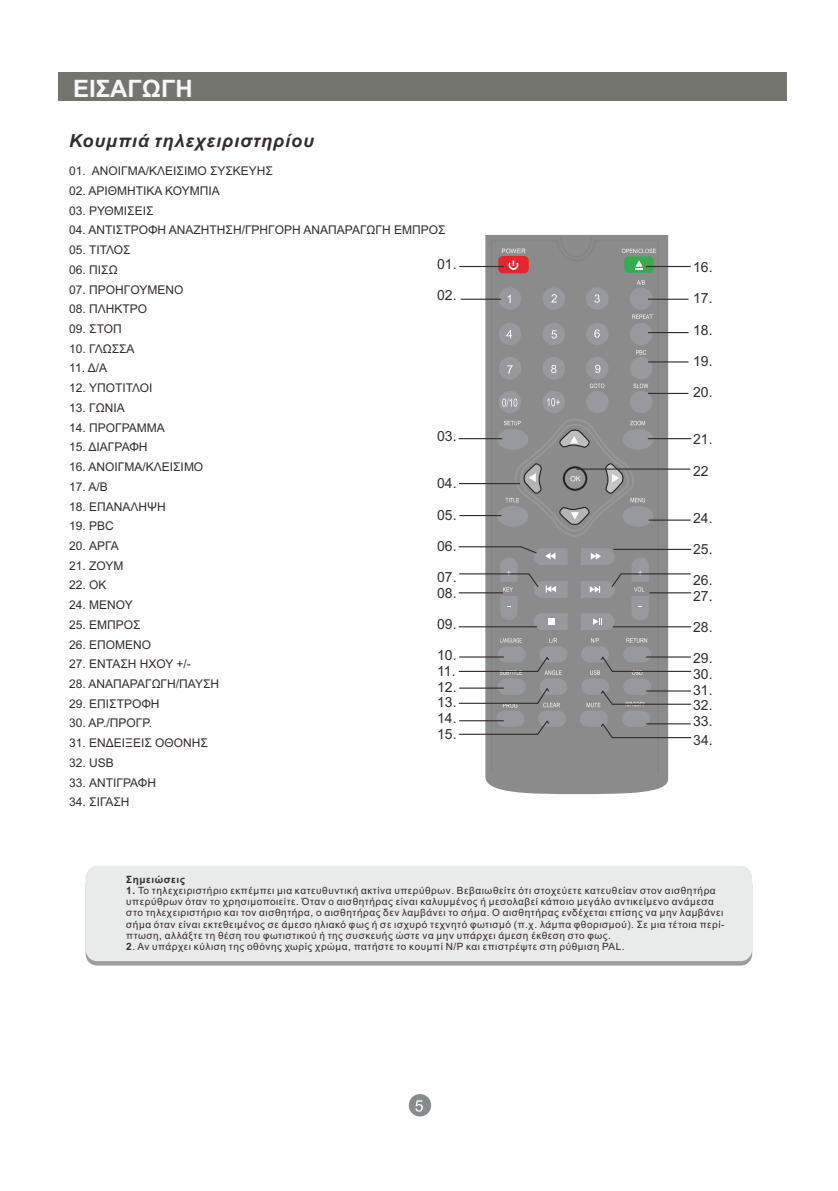
<style>
.page{position:relative;width:838px;height:1191px;background:#fff}
.page>*{position:absolute;margin:0;border:0;box-sizing:border-box;transform-origin:0 0}
.t1{font:700 24px "Arial";color:#f8f7f8}
.t2{font:italic 700 18px "Arial";letter-spacing:.055em;color:#332c2b}
.t3{font:14px/15.6px "Arial";color:#332c2b}
.t4{font:12px "Arial";color:#332c2b}
.t5{font:10px/11.2px "Arial";letter-spacing:.055em;color:#332c2b}
.t6{font:700 10px "Arial";letter-spacing:.055em;color:#332c2b}
.s1{font-weight:700}
</style>
<div class="page">
<svg style="left:485px;top:235px;width:183px;height:558px;background:#8f8f90"></svg>
<div style="left:491px;top:240px;width:168px;height:533px;background:#8b8b8c"></div>
<div style="left:499px;top:256px;width:29px;height:17px;background:#e6252d;border-radius:4px"></div>
<div style="left:499px;top:256px;width:29px;height:17px;border:1px solid #e6252d;border-radius:4px"></div>
<div style="left:624px;top:256px;width:30px;height:17px;background:#38ab4f;border-radius:4px"></div>
<div style="left:630px;top:287px;width:22px;height:23px;background:#98999e;border-radius:50%"></div>
<div style="left:630px;top:322px;width:22px;height:23px;background:#98999e;border-radius:50%"></div>
<div style="left:630px;top:357px;width:22px;height:22px;background:#98999e;border-radius:50%"></div>
<div style="left:499px;top:287px;width:22px;height:23px;background:#98999e;border-radius:50%"></div>
<div style="left:543px;top:287px;width:22px;height:23px;background:#98999e;border-radius:50%"></div>
<div style="left:586px;top:287px;width:23px;height:23px;background:#98999e;border-radius:50%"></div>
<div style="left:499px;top:322px;width:22px;height:23px;background:#98999e;border-radius:50%"></div>
<div style="left:543px;top:322px;width:22px;height:23px;background:#98999e;border-radius:50%"></div>
<div style="left:586px;top:322px;width:23px;height:23px;background:#98999e;border-radius:50%"></div>
<div style="left:499px;top:357px;width:22px;height:22px;background:#98999e;border-radius:50%"></div>
<div style="left:543px;top:357px;width:22px;height:22px;background:#98999e;border-radius:50%"></div>
<div style="left:586px;top:357px;width:23px;height:22px;background:#98999e;border-radius:50%"></div>
<div style="left:499px;top:390px;width:22px;height:23px;background:#98999e;border-radius:50%"></div>
<div style="left:543px;top:390px;width:22px;height:23px;background:#98999e;border-radius:50%"></div>
<div style="left:630px;top:390px;width:22px;height:23px;background:#98999e;border-radius:50%"></div>
<div style="left:498px;top:646px;width:28px;height:16px;background:#98999e;border-radius:8px"></div>
<div style="left:539px;top:646px;width:28px;height:16px;background:#98999e;border-radius:8px"></div>
<div style="left:581px;top:646px;width:28px;height:16px;background:#98999e;border-radius:8px"></div>
<div style="left:623px;top:646px;width:28px;height:16px;background:#98999e;border-radius:8px"></div>
<div style="left:498px;top:678px;width:28px;height:16px;background:#98999e;border-radius:8px"></div>
<div style="left:539px;top:678px;width:28px;height:16px;background:#98999e;border-radius:8px"></div>
<div style="left:581px;top:678px;width:28px;height:16px;background:#98999e;border-radius:8px"></div>
<div style="left:623px;top:678px;width:28px;height:16px;background:#98999e;border-radius:8px"></div>
<svg style="left:557px;top:236px;width:39px;height:25px"></svg>
<svg style="left:508px;top:260px;width:11px;height:10px"></svg>
<div style="left:586px;top:390px;width:23px;height:23px;background:#98999e;border-radius:50%"></div>
<div style="left:496px;top:710px;width:28px;height:16px;background:#98999e;border-radius:8px"></div>
<div style="left:538px;top:710px;width:28px;height:16px;background:#98999e;border-radius:8px"></div>
<div style="left:580px;top:710px;width:28px;height:16px;background:#98999e;border-radius:8px"></div>
<div style="left:622px;top:710px;width:28px;height:16px;background:#98999e;border-radius:8px"></div>
<svg style="left:508px;top:295px;width:3px;height:8px"></svg>
<svg style="left:551px;top:294px;width:6px;height:8px"></svg>
<svg style="left:594px;top:294px;width:6px;height:8px"></svg>
<svg style="left:506px;top:330px;width:6px;height:8px"></svg>
<svg style="left:551px;top:330px;width:6px;height:8px"></svg>
<svg style="left:594px;top:329px;width:6px;height:8px"></svg>
<svg style="left:507px;top:365px;width:6px;height:8px"></svg>
<svg style="left:551px;top:365px;width:5px;height:8px"></svg>
<svg style="left:595px;top:364px;width:5px;height:9px"></svg>
<svg style="left:502px;top:398px;width:15px;height:8px"></svg>
<svg style="left:547px;top:398px;width:13px;height:8px"></svg>
<svg style="left:590px;top:383px;width:14px;height:5px"></svg>
<svg style="left:500px;top:638px;width:22px;height:4px"></svg>
<svg style="left:549px;top:638px;width:8px;height:4px"></svg>
<svg style="left:591px;top:638px;width:8px;height:4px"></svg>
<svg style="left:627px;top:638px;width:20px;height:4px"></svg>
<svg style="left:502px;top:248px;width:24px;height:5px"></svg>
<svg style="left:622px;top:249px;width:34px;height:4px"></svg>
<svg style="left:635px;top:260px;width:8px;height:9px"></svg>
<svg style="left:637px;top:280px;width:8px;height:4px"></svg>
<svg style="left:636px;top:350px;width:10px;height:4px"></svg>
<svg style="left:633px;top:383px;width:15px;height:5px"></svg>
<hr style="left:459px;top:266px;width:45px;height:1px;background:#332c2b">
<hr style="left:461px;top:298px;width:40px;height:2px;background:#332c2b">
<svg style="left:458px;top:655px;width:104px;height:19px"></svg>
<svg style="left:458px;top:686px;width:102px;height:21px"></svg>
<svg style="left:458px;top:719px;width:92px;height:16px"></svg>
<hr style="left:646px;top:266px;width:45px;height:1px;background:#332c2b">
<hr style="left:648px;top:298px;width:41px;height:2px;background:#332c2b">
<hr style="left:648px;top:332px;width:41px;height:1px;background:#332c2b">
<hr style="left:648px;top:361px;width:41px;height:1px;background:#332c2b">
<hr style="left:648px;top:393px;width:41px;height:1px;background:#332c2b">
<svg style="left:458px;top:414px;width:234px;height:215px"></svg>
<hr style="left:613px;top:626px;width:78px;height:1px;background:#332c2b">
<svg style="left:590px;top:655px;width:102px;height:19px"></svg>
<svg style="left:587px;top:689px;width:105px;height:18px"></svg>
<svg style="left:600px;top:722px;width:92px;height:16px"></svg>
<div style="left:58px;top:72px;width:729px;height:28px;background:#75756f"></div>
<svg style="left:86px;top:872px;width:666px;height:93px;background:#b0aeac"></svg>
<div style="left:86px;top:865px;width:666px;height:95px;background:#e9eaea;border-radius:12px"></div>
<div style="left:409px;top:1093px;width:22px;height:23px;background:#868b8e;border-radius:50%"></div>
<svg style="left:415px;top:1100px;width:8px;height:11px"></svg>
<svg style="left:632px;top:314px;width:21px;height:5px"></svg>
<h1 class="t1" style="left:73px;top:79px;width:121px">ΕΙΣΑΓΩΓΗ</h1>
<h2 class="t2" style="left:69px;top:134px;width:246px">Κουμπιά τηλεχειριστηρίου</h2>
<p class="t4" style="left:69px;top:166px;width:205px">01. ΑΝΟΙΓΜΑ/ΚΛΕΙΣΙΜΟ ΣΥΣΚΕΥΗΣ</p>
<p class="t4" style="left:69px;top:186px;width:152px">02. ΑΡΙΘΜΗΤΙΚΑ ΚΟΥΜΠΙΑ</p>
<p class="t4" style="left:69px;top:206px;width:86px">03. ΡΥΘΜΙΣΕΙΣ</p>
<p class="t4" style="left:69px;top:225px;width:378px">04. ΑΝΤΙΣΤΡΟΦΗ ΑΝΑΖΗΤΗΣΗ/ΓΡΗΓΟΡΗ ΑΝΑΠΑΡΑΓΩΓΗ ΕΜΠΡΟΣ</p>
<p class="t4" style="left:69px;top:245px;width:63px">05. ΤΙΤΛΟΣ</p>
<p class="t4" style="left:69px;top:265px;width:50px">06. ΠΙΣΩ</p>
<p class="t4" style="left:69px;top:285px;width:116px">07. ΠΡΟΗΓΟΥΜΕΝΟ</p>
<p class="t4" style="left:69px;top:304px;width:80px">08. ΠΛΗΚΤΡΟ</p>
<p class="t4" style="left:69px;top:324px;width:54px">09. ΣΤΟΠ</p>
<p class="t4" style="left:69px;top:344px;width:67px">10. ΓΛΩΣΣΑ</p>
<p class="t4" style="left:69px;top:363px;width:39px">11. Δ/Α</p>
<p class="t4" style="left:69px;top:383px;width:85px">12. ΥΠΟΤΙΤΛΟΙ</p>
<p class="t4" style="left:69px;top:403px;width:57px">13. ΓΩΝΙΑ</p>
<p class="t4" style="left:69px;top:423px;width:97px">14. ΠΡΟΓΡΑΜΜΑ</p>
<p class="t4" style="left:69px;top:442px;width:80px">15. ΔΙΑΓΡΑΦΗ</p>
<p class="t4" style="left:69px;top:462px;width:136px">16. ΑΝΟΙΓΜΑ/ΚΛΕΙΣΙΜΟ</p>
<p class="t4" style="left:69px;top:482px;width:40px">17. Α/Β</p>
<p class="t4" style="left:69px;top:501px;width:98px">18. ΕΠΑΝΑΛΗΨΗ</p>
<p class="t4" style="left:69px;top:521px;width:46px">19. PBC</p>
<p class="t4" style="left:69px;top:541px;width:51px">20. ΑΡΓΑ</p>
<p class="t4" style="left:69px;top:560px;width:56px">21. ΖΟΥΜ</p>
<p class="t4" style="left:69px;top:580px;width:39px">22. ΟΚ</p>
<p class="t4" style="left:69px;top:600px;width:65px">24. ΜΕΝΟΥ</p>
<p class="t4" style="left:69px;top:620px;width:73px">25. ΕΜΠΡΟΣ</p>
<p class="t4" style="left:69px;top:639px;width:84px">26. ΕΠΟΜΕΝΟ</p>
<p class="t4" style="left:69px;top:659px;width:123px">27. ΕΝΤΑΣΗ ΗΧΟΥ +/-</p>
<p class="t4" style="left:69px;top:679px;width:151px">28. ΑΝΑΠΑΡΑΓΩΓΗ/ΠΑΥΣΗ</p>
<p class="t4" style="left:69px;top:698px;width:92px">29. ΕΠΙΣΤΡΟΦΗ</p>
<p class="t4" style="left:69px;top:718px;width:84px">30. ΑΡ./ΠΡΟΓΡ.</p>
<p class="t4" style="left:69px;top:738px;width:140px">31. ΕΝΔΕΙΞΕΙΣ ΟΘΟΝΗΣ</p>
<p class="t4" style="left:69px;top:758px;width:46px">32. USB</p>
<p class="t4" style="left:69px;top:777px;width:88px">33. ΑΝΤΙΓΡΑΦΗ</p>
<p class="t4" style="left:69px;top:797px;width:62px">34. ΣΙΓΑΣΗ</p>
<h3 class="t3" style="left:437px;top:257px;width:21px">01.</h3>
<h3 class="t3" style="left:437px;top:289px;width:21px">02.</h3>
<h3 class="t3" style="left:437px;top:430px;width:21px">03.</h3>
<h3 class="t3" style="left:437px;top:476px;width:21px">04.</h3>
<h3 class="t3" style="left:437px;top:508px;width:21px">05.</h3>
<h3 class="t3" style="left:437px;top:539px;width:21px">06.</h3>
<h3 class="t3" style="left:437px;top:570px;width:21px">07.<br>08.</h3>
<h3 class="t3" style="left:437px;top:617px;width:21px">09.</h3>
<h3 class="t3" style="left:437px;top:648px;width:21px;text-align:justify">10.<br>11.<br>12.<br>13.<br>14.<br>15.</h3>
<h3 class="t3" style="left:693px;top:260px;width:21px">16.</h3>
<h3 class="t3" style="left:693px;top:292px;width:21px">17.</h3>
<h3 class="t3" style="left:693px;top:323px;width:21px">18.</h3>
<h3 class="t3" style="left:693px;top:354px;width:21px">19.</h3>
<h3 class="t3" style="left:693px;top:386px;width:21px">20.</h3>
<h3 class="t3" style="left:693px;top:432px;width:21px">21.</h3>
<h3 class="t3" style="left:693px;top:464px;width:17px">22</h3>
<h3 class="t3" style="left:693px;top:511px;width:21px">24.</h3>
<h3 class="t3" style="left:693px;top:542px;width:21px">25.</h3>
<h3 class="t3" style="left:693px;top:573px;width:21px">26.<br>27.</h3>
<h3 class="t3" style="left:693px;top:620px;width:21px">28.</h3>
<h3 class="t3" style="left:693px;top:651px;width:21px;text-align:justify">29.<br>30.<br>31.<br>32.<br>33.</h3>
<h3 class="t3" style="left:693px;top:733px;width:21px">34.</h3>
<p class="t6" style="left:126px;top:875px;width:60px">Σημειώσεις</p>
<p class="t5" style="left:126px;top:885px;width:600px"><span class="s1">1.</span> Το τηλεχειριστήριο εκπέμπει μια κατευθυντική ακτίνα υπερύθρων. Βεβαιωθείτε ότι στοχεύετε κατευθείαν στον αισθητήρα υπερύθρων όταν το χρησιμοποιείτε. Όταν ο αισθητήρας είναι καλυμμένος ή μεσολαβεί κάποιο μεγάλο αντικείμενο ανάμεσα στο τηλεχειριστήριο και τον αισθητήρα, ο αισθητήρας δεν λαμβάνει το σήμα. Ο αισθητήρας ενδέχεται επίσης να μην λαμβάνει σήμα όταν είναι εκτεθειμένος σε άμεσο ηλιακό φως ή σε ισχυρό τεχνητό φωτισμό (π.χ. λάμπα φθορισμού). Σε μια τέτοια περί&shy;πτωση, αλλάξτε τη θέση του φωτιστικού ή της συσκευής ώστε να μην υπάρχει άμεση έκθεση στο φως.</p>
<p class="t5" style="left:126px;top:941px;width:500px"><span class="s1">2</span>. Αν υπάρχει κύλιση της οθόνης χωρίς χρώμα, πατήστε το κουμπί N/P και επιστρέψτε στη ρύθμιση PAL.</p>
</div>
